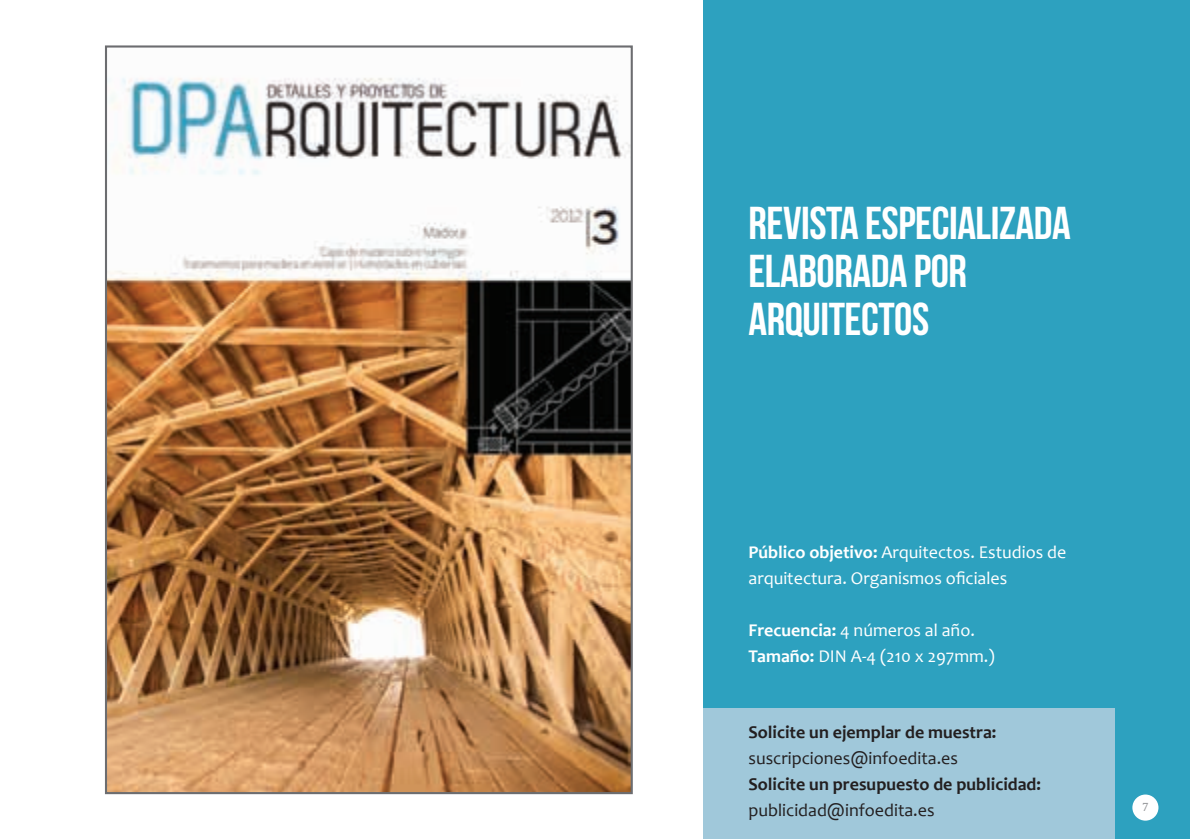
<style>
.page{position:relative;width:1190px;height:839px;background:#fff}
.page>*{position:absolute;margin:0;border:0;box-sizing:border-box;transform-origin:0 0}
.t1{font:46px/48px "Bebas Neue";letter-spacing:-.01em;color:#fff}
.t2{font:18px/26px "Candara";color:#fff}
.t3{font:700 18px/26px "Candara";color:#231f20}
.t4{font:12px "Cambria";color:#939598}
.s1{font-weight:700}
.s2{font-weight:400}
</style>
<div class="page">
<img style="left:108px;top:78px;width:522px;height:712px">
<div style="left:703px;top:0;width:487px;height:838px;background:#2da1bf"></div>
<div style="left:703px;top:708px;width:411px;height:130px;background:#a0c8da"></div>
<div style="left:1132px;top:794px;width:26px;height:26px;background:#fff;border-radius:50%"></div>
<p class="t1" style="left:748px;top:199px;width:324px">REVISTA ESPECIALIZADA<br>ELABORADA POR<br>ARQUITECTOS</p>
<p class="t2" style="left:748px;top:538px;width:319px"><span class="s1">Público objetivo:</span> Arquitectos. Estudios de arquitectura. Organismos oficiales</p>
<p class="t2" style="left:748px;top:616px;width:248px"><span class="s1">Frecuencia:</span> 4 números al año.<br><span class="s1">Tamaño:</span> DIN A-4 (210 x 297mm.)</p>
<p class="t3" style="left:748px;top:718px;width:294px">Solicite un ejemplar de muestra: <span class="s2">suscripciones@infoedita.es<br></span>Solicite un presupuesto de publicidad: <span class="s2">publicidad@infoedita.es</span></p>
<p class="t4" style="left:1142px;top:799px;width:8px">7</p>
</div>
